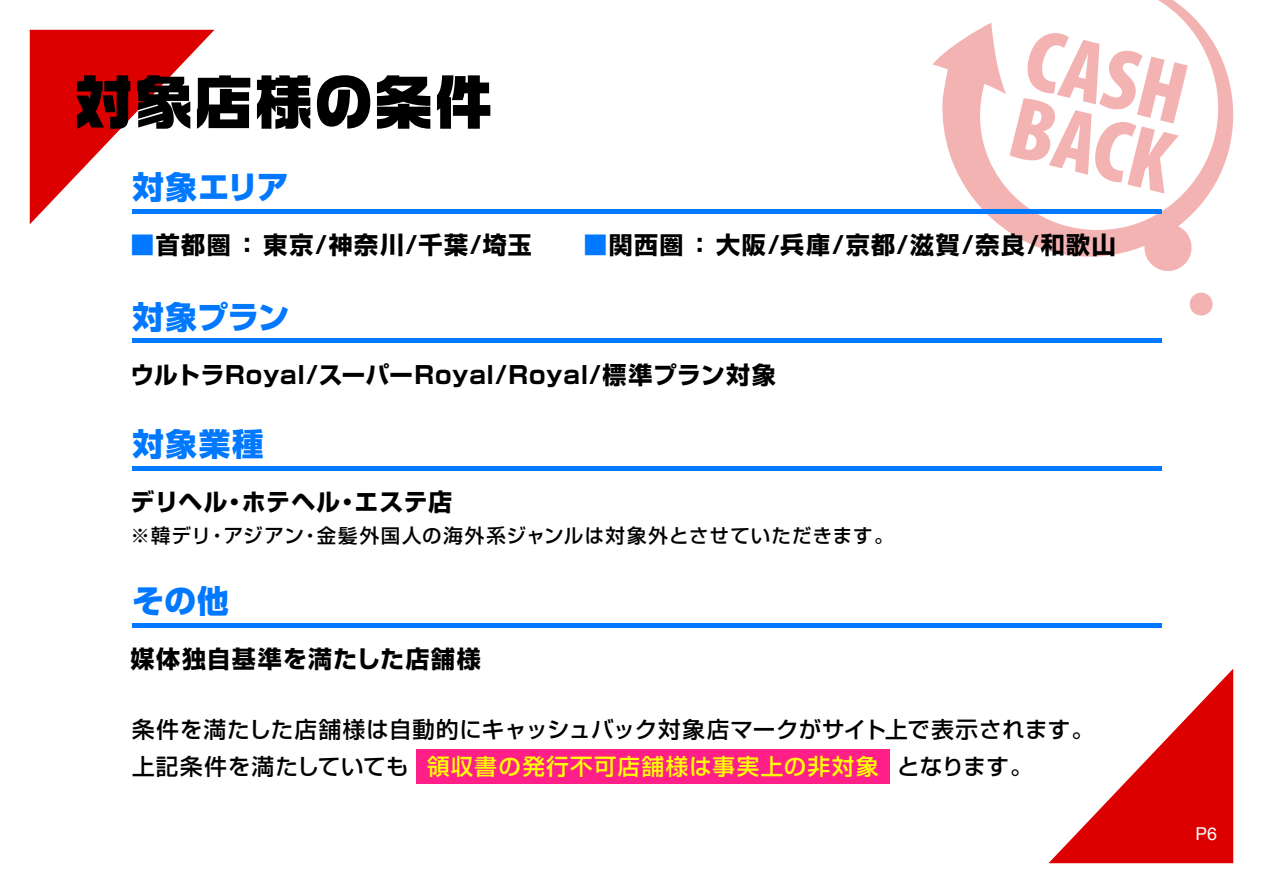
<style>
.page{position:relative;width:1263px;height:893px;background:#fff}
.page>*{position:absolute;margin:0;border:0;box-sizing:border-box;transform-origin:0 0}
.t1{font:60px "VD Logo G Ultra P";color:#000}
.t2{font:800 31.5px "Shin Go Pro";letter-spacing:.025em;color:#0078ff}
.t3{font:700 24px "Shin Go Pro";letter-spacing:.045em;color:#000}
.t4{font:700 24px "Shin Go Pro";letter-spacing:.065em;color:#000}
.t5{font:700 24px "Shin Go Pro";letter-spacing:.02em;color:#000}
.t6{font:500 22.5px/37.5px "Shin Go Pro";letter-spacing:.04em;color:#000}
.t7{font:500 19.5px "Shin Go Pro";letter-spacing:.055em;color:#000}
.t8{font:17.85px "Helvetica Neue";color:#fff}
.s1{color:#0078ff}
.s2{color:#ff0}
</style>
<div class="page">
<svg style="left:1147px;top:258px;width:42px;height:13px"></svg>
<svg style="left:1189px;top:292px;width:24px;height:23px"></svg>
<svg style="left:932px;top:0;width:301px;height:258px"></svg>
<svg style="left:30px;top:30px;width:184px;height:194px"></svg>
<svg style="left:1048px;top:669px;width:185px;height:194px"></svg>
<div style="left:132px;top:209px;width:1029px;height:5px;background:#0078ff"></div>
<hr style="left:132px;top:466px;width:1029px;height:4px;background:#0078ff">
<hr style="left:132px;top:339px;width:1029px;height:4px;background:#0078ff">
<hr style="left:133px;top:623px;width:1029px;height:4px;background:#0078ff">
<div style="left:416px;top:749px;width:474px;height:35px;background:#ff1f89"></div>
<h1 class="t1" style="left:74px;top:72px;width:422px">対象店様の条件</h1>
<h2 class="t2" style="left:132px;top:162px;width:158px">対象エリア</h2>
<p class="t4" style="left:131px;top:226px;width:986px"><span class="s1">■</span>首都圏 ： 東京/神奈川/千葉/埼玉　　<span class="s1">■</span>関西圏 ： 大阪/兵庫/京都/滋賀/奈良/和歌山</p>
<h2 class="t2" style="left:132px;top:292px;width:158px">対象プラン</h2>
<p class="t3" style="left:131px;top:355px;width:647px">ウルトラRoyal/スーパーRoyal/Royal/標準プラン対象</p>
<h2 class="t2" style="left:132px;top:419px;width:133px">対象業種</h2>
<p class="t5" style="left:131px;top:483px;width:323px">デリヘル・ホテヘル・エステ店</p>
<p class="t7" style="left:131px;top:520px;width:764px">※韓デリ・アジアン・金髪外国人の海外系ジャンルは対象外とさせていただきます。</p>
<h2 class="t2" style="left:132px;top:576px;width:98px">その他</h2>
<p class="t3" style="left:131px;top:640px;width:352px">媒体独自基準を満たした店舗様</p>
<p class="t6" style="left:132px;top:708px;width:963px">条件を満たした店舗様は自動的にキャッシュバック対象店マークがサイト上で表示されます。上記条件を満たしていても <span class="s2">領収書の発行不可店舗様は事実上の非対象</span> となります。</p>
<p class="t8" style="left:1195px;top:820px;width:23px">P6</p>
</div>
